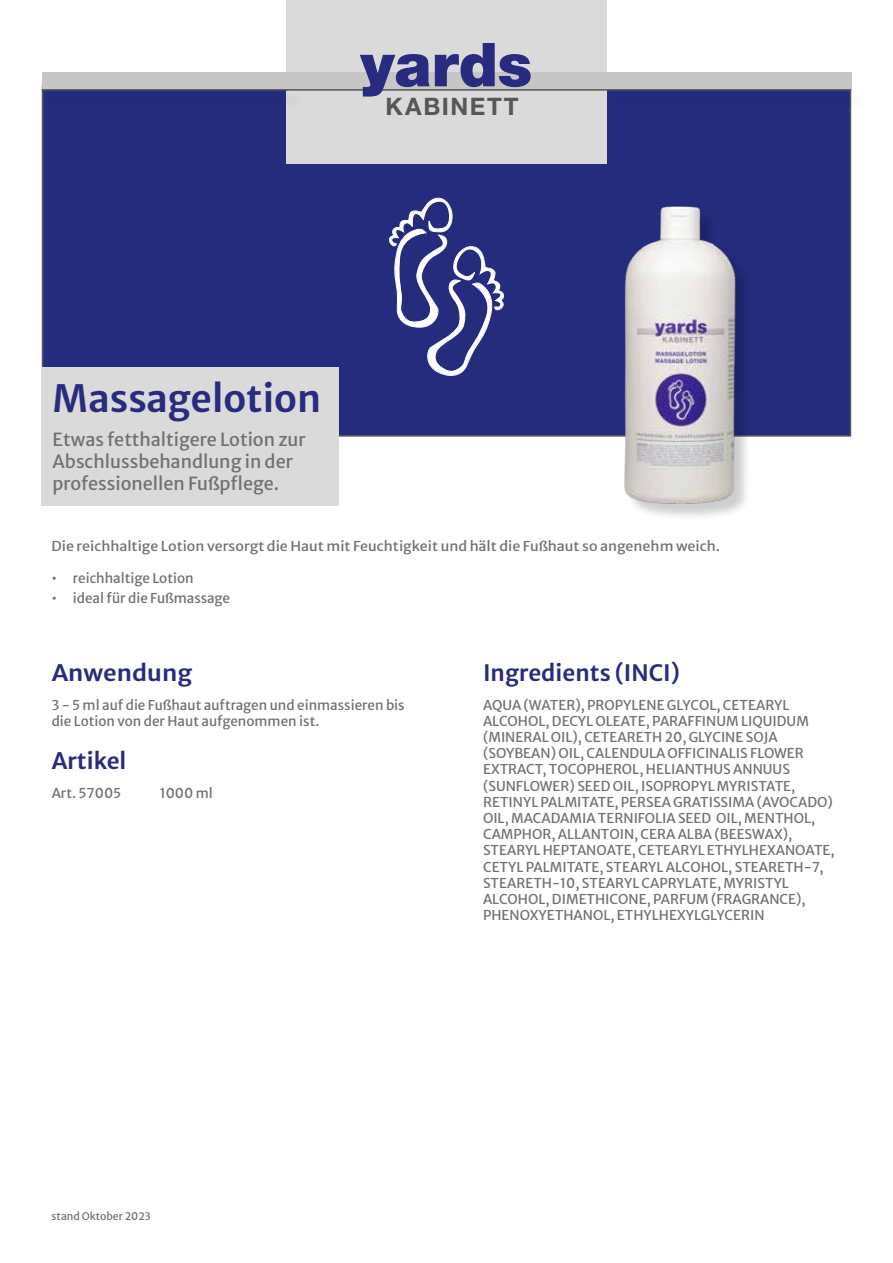
<style>
.page{position:relative;width:893px;height:1263px;background:#fff}
.page>*{position:absolute;margin:0;border:0;box-sizing:border-box;transform-origin:0 0}
.t1{font:600 37.5px "Merriweather Sans";color:#292c7e}
.t2{font:700 24.15px "Helvetica Neue LT Std";letter-spacing:.065em;color:#575756}
.t3{font:600 22.5px "Merriweather Sans";color:#292c7e}
.t4{font:600 22.5px "Merriweather Sans";color:#292c7e;scale:1.06 1}
.t5{font:18px/21.6px "Merriweather Sans";color:#6f7271}
.t6{font:13.5px/16.2px "Merriweather Sans";color:#6f7271}
.t7{font:13.5px "Merriweather Sans";color:#6f7271;scale:1.06 1}
.t8{font:10.5px "Merriweather Sans";color:#6f7271}
</style>
<div class="page">
<div style="left:42px;top:85px;width:809px;height:352px;background:#252c7d;border:2px solid #575757"></div>
<div style="left:286px;top:0;width:321px;height:163px;background:#dadada"></div>
<div style="left:286px;top:72px;width:320px;height:17px;background:#c6c6c6"></div>
<hr style="left:286px;top:89px;width:320px;height:2px;background:#575756">
<svg style="left:360px;top:43px;width:171px;height:54px"></svg>
<div style="left:606px;top:72px;width:245px;height:17px;background:#c5c5c5"></div>
<div style="left:42px;top:72px;width:244px;height:17px;background:#c5c5c5"></div>
<div style="left:45px;top:91px;width:261px;height:18px;background:#000;opacity:.2"></div>
<hr style="left:42px;top:89px;width:246px;height:2px;background:#575757">
<div style="left:609px;top:91px;width:260px;height:18px;background:#000;opacity:.2"></div>
<hr style="left:606px;top:89px;width:245px;height:2px;background:#575757">
<svg style="left:389px;top:197px;width:115px;height:179px"></svg>
<div style="left:627px;top:209px;width:126px;height:312px;background:#000;opacity:.2"></div>
<img style="left:585px;top:206px;width:191px;height:300px">
<div style="left:42px;top:367px;width:297px;height:139px;background:#dadada"></div>
<h2 class="t2" style="left:385px;top:92px;width:135px">KABINETT</h2>
<h1 class="t1" style="left:53px;top:365px;width:270px">Massagelotion</h1>
<h3 class="t5" style="left:53px;top:427px;width:255px">Etwas fetthaltigere Lotion zur<br>Abschlussbehandlung in der professionellen Fußpflege.</h3>
<p class="t7" style="left:52px;top:534px;width:632px">Die reichhaltige Lotion versorgt die Haut mit Feuchtigkeit und hält die Fußhaut so angenehm weich.</p>
<p class="t6" style="left:52px;top:568px;width:144px">• reichhaltige Lotion</p>
<p class="t6" style="left:52px;top:589px;width:180px">• ideal für die Fußmassage</p>
<h3 class="t4" style="left:52px;top:652px;width:134px">Anwendung</h3>
<p class="t6" style="left:52px;top:695px;width:355px">3 - 5 ml auf die Fußhaut auftragen und einmassieren bis die Lotion von der Haut aufgenommen ist.</p>
<h3 class="t3" style="left:52px;top:741px;width:76px">Artikel</h3>
<p class="t6" style="left:52px;top:783px;width:71px">Art. 57005</p>
<p class="t6" style="left:160px;top:783px;width:55px">1000 ml</p>
<h3 class="t3" style="left:483px;top:652px;width:198px">Ingredients (INCI)</h3>
<p class="t6" style="left:483px;top:695px;width:353px">AQUA (WATER), PROPYLENE GLYCOL, CETEARYL ALCOHOL, DECYL OLEATE, PARAFFINUM LIQUIDUM (MINERAL OIL), CETEARETH 20, GLYCINE SOJA (SOYBEAN) OIL, CALENDULA OFFICINALIS FLOWER EXTRACT, TOCOPHEROL, HELIANTHUS ANNUUS (SUNFLOWER) SEED OIL, ISOPROPYL MYRISTATE, RETINYL PALMITATE, PERSEA GRATISSIMA (AVOCADO)<br>OIL, MACADAMIA TERNIFOLIA SEED OIL, MENTHOL, CAMPHOR, ALLANTOIN, CERA ALBA (BEESWAX), STEARYL HEPTANOATE, CETEARYL ETHYLHEXANOATE, CETYL PALMITATE, STEARYL ALCOHOL, STEARETH-7, STEARETH-10, STEARYL CAPRYLATE, MYRISTYL ALCOHOL, DIMETHICONE, PARFUM (FRAGRANCE), PHENOXYETHANOL, ETHYLHEXYLGLYCERIN</p>
<p class="t8" style="left:52px;top:1207px;width:101px">stand Oktober 2023</p>
</div>
